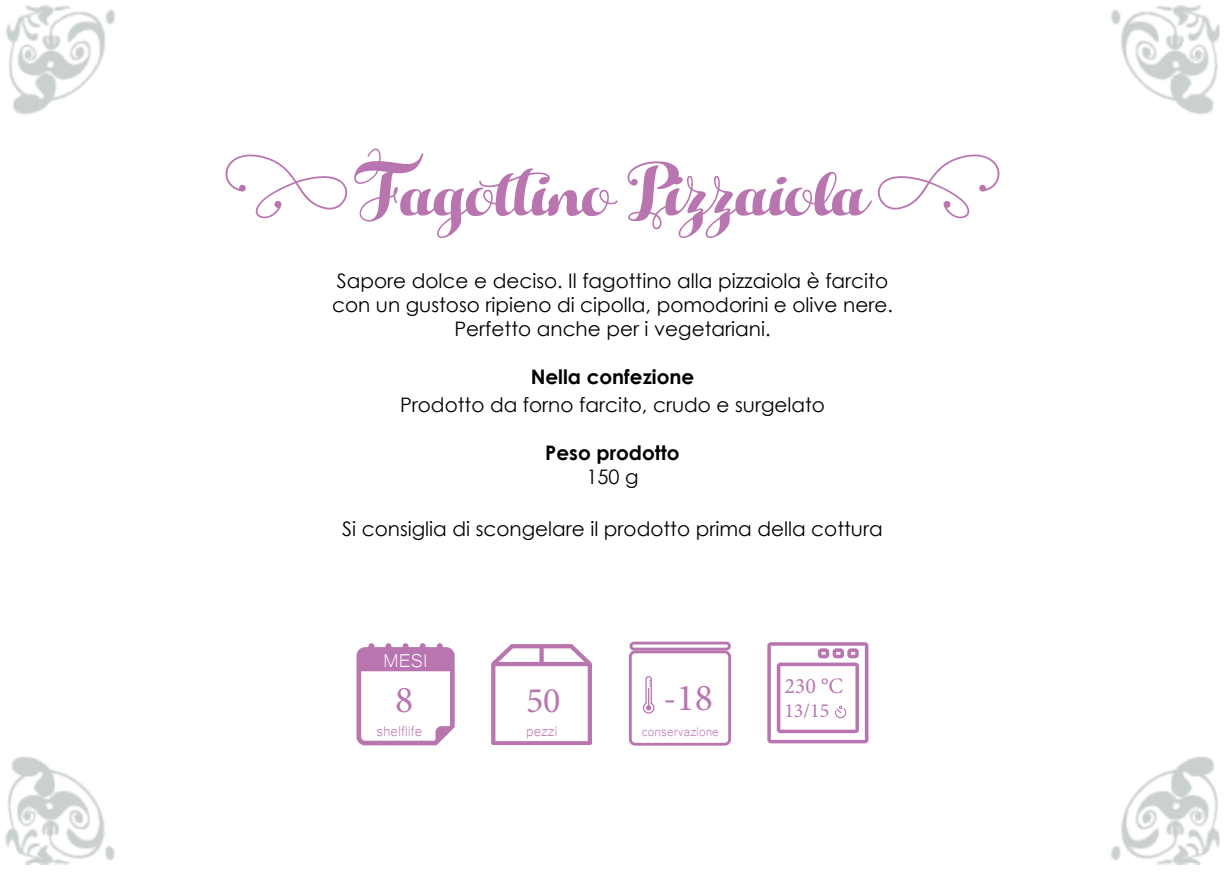
<style>
.page{position:relative;width:1225px;height:874px;background:#fff}
.page>*{position:absolute;margin:0;border:0;box-sizing:border-box;transform-origin:0 0}
.t1{font:38px "Minion Pro";color:#b975b0}
.t2{font:36px "Minion Pro";color:#b975b0}
.t3{font:24px "Microsoft Yi Baiti";color:#fff}
.t4{font:22px "Minion Pro";color:#b975b0}
.t5{font:20px/24px "Century Gothic";color:#000001;text-align:center}
.t6{font:700 20px "Century Gothic";color:#000001}
.t7{font:20px "Minion Pro";color:#b975b0}
.t8{font:18px "Microsoft Yi Baiti";color:#b975b0}
.t9{font:16px "Microsoft Yi Baiti";color:#b975b0}
</style>
<div class="page">
<img style="left:6px;top:6px;width:1213px;height:858px">
<div style="left:630px;top:651px;width:99px;height:92px;background:#fff;border-radius:5px"></div>
<div style="left:629px;top:650px;width:102px;height:95px;border:3px solid #b975b0;border-radius:5px"></div>
<div style="left:631px;top:642px;width:98px;height:6px;background:#fff;border-radius:3px"></div>
<div style="left:629px;top:641px;width:102px;height:9px;border:3px solid #b975b0;border-radius:3px"></div>
<svg style="left:767px;top:642px;width:101px;height:101px"></svg>
<svg style="left:491px;top:643px;width:101px;height:101px"></svg>
<svg style="left:643px;top:676px;width:11px;height:37px"></svg>
<svg style="left:356px;top:643px;width:99px;height:102px"></svg>
<svg style="left:225px;top:154px;width:122px;height:64px"></svg>
<svg style="left:354px;top:148px;width:263px;height:90px"></svg>
<svg style="left:627px;top:154px;width:372px;height:84px"></svg>
<p class="t5" style="left:332px;top:268px;width:562px">Sapore dolce e deciso. Il fagottino alla pizzaiola è farcito con un gustoso ripieno di cipolla, pomodorini e olive nere.<br>Perfetto anche per i vegetariani.</p>
<p class="t6" style="left:530px;top:361px;width:165px">Nella confezione</p>
<p class="t5" style="left:400px;top:392px;width:426px">Prodotto da forno farcito, crudo e surgelato</p>
<p class="t6" style="left:545px;top:437px;width:136px">Peso prodotto</p>
<p class="t5" style="left:586px;top:464px;width:54px">150 g</p>
<p class="t5" style="left:342px;top:516px;width:542px">Si consiglia di scongelare il prodotto prima della cottura</p>
<p class="t3" style="left:383px;top:646px;width:46px">MESI</p>
<h1 class="t1" style="left:395px;top:673px;width:20px">8</h1>
<h1 class="t1" style="left:663px;top:672px;width:52px">-18</h1>
<h2 class="t2" style="left:526px;top:675px;width:36px">50</h2>
<p class="t8" style="left:376px;top:719px;width:47px">shelflife</p>
<p class="t8" style="left:526px;top:719px;width:33px">pezzi</p>
<p class="t9" style="left:642px;top:721px;width:79px">conservazione</p>
<p class="t4" style="left:784px;top:671px;width:60px">230 °C</p>
<p class="t7" style="left:784px;top:696px;width:47px">13/15</p>
</div>
